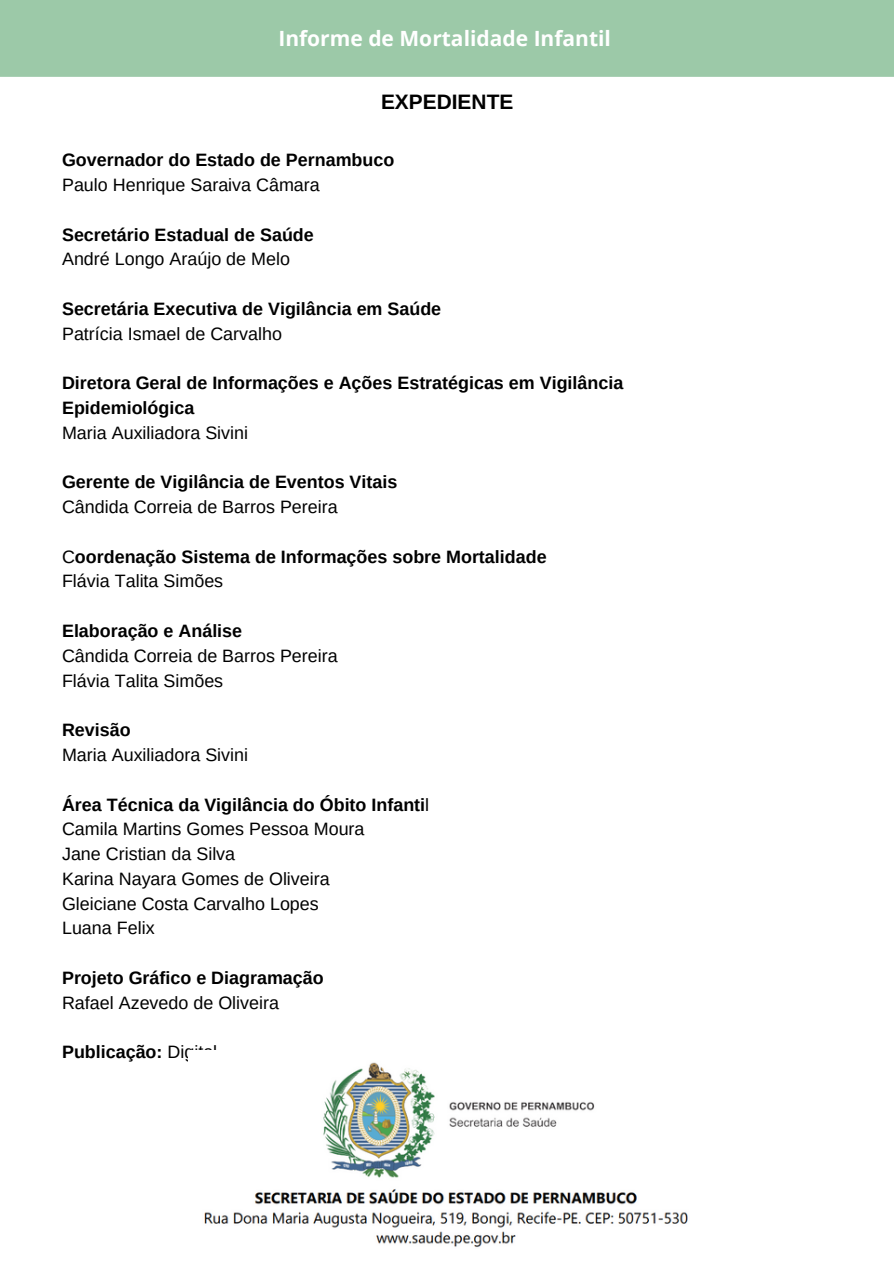
<style>
.page{position:relative;width:894px;height:1264px;background:#fff}
.page>*{position:absolute;margin:0;border:0;box-sizing:border-box;transform-origin:0 0}
.t1{font:700 21px "Open Sans";color:#fff}
.t2{font:700 20.85px "Arimo";color:#000}
.t3{font:17.85px/24.8px "Arimo";color:#000}
.t4{font:700 17.85px/24.8px "Arimo";color:#000}
.s1{font-weight:400}
.s2{font-weight:700}
</style>
<div class="page">
<div style="left:0;top:0;width:893px;height:77px;background:#9cc9a8"></div>
<img style="left:204px;top:1062px;width:484px;height:185px">
<p class="t1" style="left:278px;top:24px;width:334px">Informe de Mortalidade Infantil</p>
<p class="t2" style="left:381px;top:90px;width:134px">EXPEDIENTE</p>
<p class="t4" style="left:62px;top:148px;width:334px">Governador do Estado de Pernambuco</p>
<p class="t3" style="left:62px;top:172px;width:259px">Paulo Henrique Saraiva Câmara</p>
<p class="t4" style="left:62px;top:222px;width:253px">Secretário Estadual de Saúde</p>
<p class="t3" style="left:62px;top:247px;width:229px">André Longo Araújo de Melo</p>
<p class="t4" style="left:62px;top:296px;width:380px">Secretária Executiva de Vigilância em Saúde</p>
<p class="t3" style="left:62px;top:321px;width:221px">Patrícia Ismael de Carvalho</p>
<p class="t4" style="left:62px;top:370px;width:562px">Diretora Geral de Informações e Ações Estratégicas em Vigilância<br>Epidemiológica</p>
<p class="t3" style="left:62px;top:420px;width:187px">Maria Auxiliadora Sivini</p>
<p class="t4" style="left:62px;top:470px;width:337px">Gerente de Vigilância de Eventos Vitais</p>
<p class="t3" style="left:62px;top:494px;width:277px">Cândida Correia de Barros Pereira</p>
<p class="t4" style="left:62px;top:544px;width:486px"><span class="s1">C</span>oordenação Sistema de Informações sobre Mortalidade<br><span class="s1">Flávia Talita Simões</span></p>
<p class="t4" style="left:62px;top:618px;width:181px">Elaboração e Análise</p>
<p class="t3" style="left:62px;top:643px;width:277px">Cândida Correia de Barros Pereira<br>Flávia Talita Simões</p>
<p class="t4" style="left:62px;top:717px;width:70px">Revisão</p>
<p class="t3" style="left:62px;top:742px;width:187px">Maria Auxiliadora Sivini</p>
<p class="t3" style="left:62px;top:792px;width:368px"><span class="s2">Área Técnica da Vigilância do Óbito Infanti</span>l<br>Camila Martins Gomes Pessoa Moura<br>Jane Cristian da Silva<br>Karina Nayara Gomes de Oliveira<br>Gleiciane Costa Carvalho Lopes<br>Luana Felix</p>
<p class="t4" style="left:62px;top:965px;width:263px">Projeto Gráfico e Diagramação</p>
<p class="t3" style="left:62px;top:990px;width:218px">Rafael Azevedo de Oliveira</p>
<p class="t4" style="left:62px;top:1039px;width:157px">Publicação: <span class="s1">Digital</span></p>
</div>
